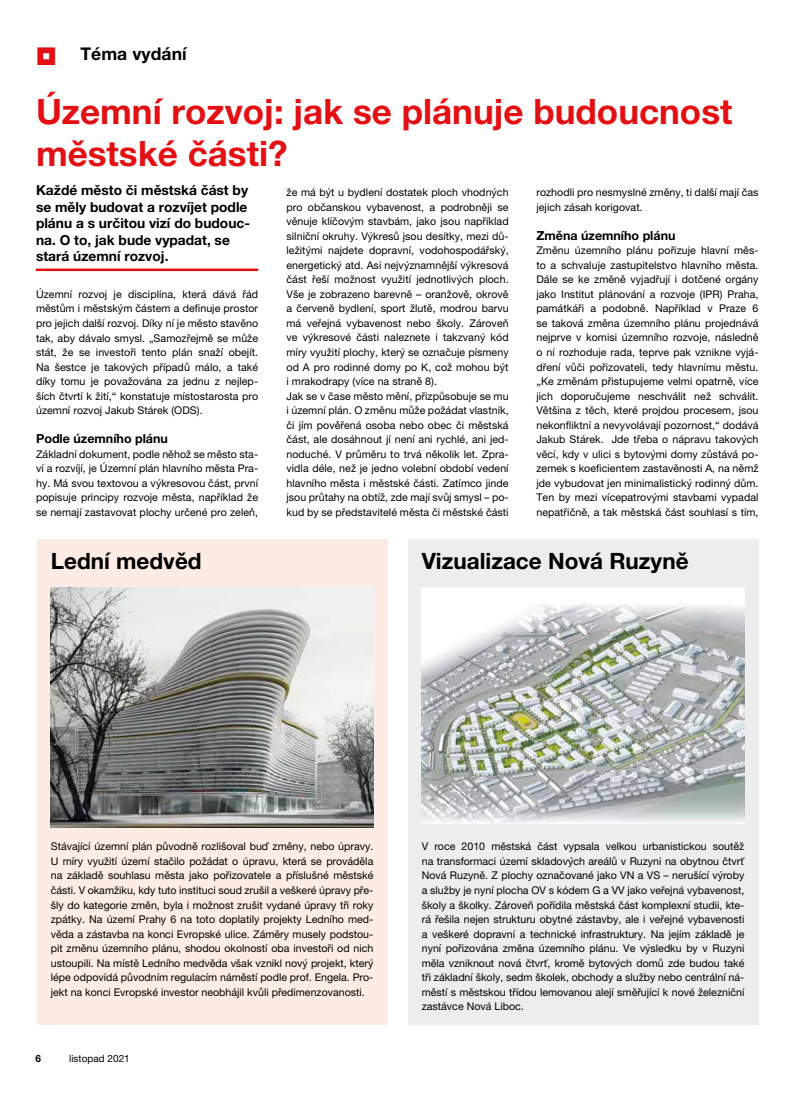
<style>
.page{position:relative;width:794px;height:1110px;background:#fff}
.page>*{position:absolute;margin:0;border:0;box-sizing:border-box;transform-origin:0 0}
.t1{font:700 35px/42px "Helvetica Neue LT Pro";color:#e30f13}
.t2{font:700 22.5px "Helvetica Neue LT Pro";color:#000}
.t3{font:700 17.5px "Helvetica Neue LT Pro";letter-spacing:.005em;color:#000}
.t4{font:700 13.75px/16.5px "Helvetica Neue LT Pro";color:#000}
.t5{font:700 12.5px "Helvetica Neue LT Pro";color:#000}
.t6{font:10.62px/14.5px "Helvetica Neue LT Pro";letter-spacing:.005em;color:#000;text-align:justify}
.t7{font:10px "Helvetica Neue LT Pro";color:#000}
.t8{font:700 10px "Helvetica Neue LT Pro";color:#000}
</style>
<div class="page">
<hr style="left:36px;top:268px;width:222px;height:3px;background:#e30f13">
<div style="left:37px;top:539px;width:350px;height:485px;background:#fdece5"></div>
<img style="left:51px;top:587px;width:322px;height:240px">
<div style="left:407px;top:539px;width:351px;height:485px;background:#ededed"></div>
<img style="left:422px;top:587px;width:322px;height:236px">
<h3 class="t3" style="left:80px;top:43px;width:108px">Téma vydání</h3>
<h1 class="t1" style="left:36px;top:90px;width:698px">Územní rozvoj: jak se plánuje budoucnost městské části?</h1>
<p class="t6" style="left:286px;top:185px;width:224px;text-align:left">že má být u bydlení dostatek ploch vhodných pro občanskou vybavenost, a podrobněji se věnuje klíčovým stavbám, jako jsou například silniční okruhy. Výkresů jsou desítky, mezi dů&shy;ležitými najdete dopravní, vodohospodářský, energetický atd. Asi nejvýznamnější výkresová část řeší možnost využití jednotlivých ploch.<br>Vše je zobrazeno barevně – oranžově, okrově a červeně bydlení, sport žlutě, modrou barvu má veřejná vybavenost nebo školy. Zároveň ve výkresové části naleznete i takzvaný kód míry využití plochy, který se označuje písmeny od A pro rodinné domy po K, což mohou být i mrakodrapy (více na straně 8).<br>Jak se v čase město mění, přizpůsobuje se mu i územní plán. O změnu může požádat vlastník, či jím pověřená osoba nebo obec či městská část, ale dosáhnout jí není ani rychlé, ani jed&shy;noduché. V průměru to trvá několik let. Zpra&shy;vidla déle, než je jedno volební období vedení hlavního města i městské části. Zatímco jinde jsou průtahy na obtíž, zde mají svůj smysl – po&shy;kud by se představitelé města či městské části</p>
<p class="t6" style="left:536px;top:185px;width:224px">rozhodli pro nesmyslné změny, ti další mají čas jejich zásah korigovat.</p>
<p class="t4" style="left:36px;top:182px;width:215px">Každé město či městská část by se měly budovat a rozvíjet podle plánu a s určitou vizí do budouc&shy;na. O to, jak bude vypadat, se stará územní rozvoj.</p>
<p class="t6" style="left:36px;top:286px;width:224px">Územní rozvoj je disciplína, která dává řád městům i městským částem a definuje prostor pro jejich další rozvoj. Díky ní je město stavěno tak, aby dávalo smysl. „Samozřejmě se může stát, že se investoři tento plán snaží obejít.<br>Na šestce je takových případů málo, a také díky tomu je považována za jednu z nejlep&shy;ších čtvrtí k žití,“ konstatuje místostarosta pro územní rozvoj Jakub Stárek (ODS).</p>
<p class="t5" style="left:36px;top:431px;width:133px">Podle územního plánu</p>
<p class="t6" style="left:36px;top:446px;width:224px">Základní dokument, podle něhož se město sta&shy;ví a rozvíjí, je Územní plán hlavního města Pra&shy;hy. Má svou textovou a výkresovou část, první popisuje principy rozvoje města, například že se nemají zastavovat plochy určené pro zeleň,</p>
<p class="t5" style="left:536px;top:227px;width:141px">Změna územního plánu</p>
<p class="t6" style="left:536px;top:243px;width:224px">Změnu územního plánu pořizuje hlavní měs&shy;to a schvaluje zastupitelstvo hlavního města.<br>Dále se ke změně vyjadřují i dotčené orgány jako Institut plánování a rozvoje (IPR) Praha, památkáři a podobně. Například v Praze 6 se taková změna územního plánu projednává nejprve v komisi územního rozvoje, následně o ní rozhoduje rada, teprve pak vznikne vyjá&shy;dření vůči pořizovateli, tedy hlavnímu městu. „Ke změnám přistupujeme velmi opatrně, více jich doporučujeme neschválit než schválit.<br>Většina z těch, které projdou procesem, jsou nekonfliktní a nevyvolávají pozornost,“ dodává Jakub Stárek. Jde třeba o nápravu takových věcí, kdy v ulici s bytovými domy zůstává po&shy;zemek s koeficientem zastavěnosti A, na němž jde vybudovat jen minimalistický rodinný dům.<br>Ten by mezi vícepatrovými stavbami vypadal nepatřičně, a tak městská část souhlasí s tím,</p>
<h2 class="t2" style="left:51px;top:547px;width:152px">Lední medvěd</h2>
<h2 class="t2" style="left:422px;top:547px;width:268px">Vizualizace Nová Ruzyně</h2>
<p class="t6" style="left:51px;top:839px;width:324px">Stávající územní plán původně rozlišoval buď změny, nebo úpravy.<br>U míry využití území stačilo požádat o úpravu, která se prováděla na základě souhlasu města jako pořizovatele a příslušné městské části. V okamžiku, kdy tuto instituci soud zrušil a veškeré úpravy pře&shy;šly do kategorie změn, byla i možnost zrušit vydané úpravy tři roky zpátky. Na území Prahy 6 na toto doplatily projekty Ledního med&shy;věda a zástavba na konci Evropské ulice. Záměry musely podstou&shy;pit změnu územního plánu, shodou okolností oba investoři od nich ustoupili. Na místě Ledního medvěda však vznikl nový projekt, který lépe odpovídá původním regulacím náměstí podle prof. Engela. Pro&shy;jekt na konci Evropské investor neobhájil kvůli předimenzovanosti.</p>
<p class="t8" style="left:35px;top:1051px;width:7px">6</p>
<p class="t7" style="left:69px;top:1052px;width:62px">listopad 2021</p>
<p class="t6" style="left:422px;top:839px;width:324px">V roce 2010 městská část vypsala velkou urbanistickou soutěž na transformaci území skladových areálů v Ruzyni na obytnou čtvrť Nová Ruzyně. Z plochy označované jako VN a VS – nerušící výroby a služby je nyní plocha OV s kódem G a VV jako veřejná vybavenost, školy a školky. Zároveň pořídila městská část komplexní studii, kte&shy;rá řešila nejen strukturu obytné zástavby, ale i veřejné vybavenosti a veškeré dopravní a technické infrastruktury. Na jejím základě je nyní pořizována změna územního plánu. Ve výsledku by v Ruzyni měla vzniknout nová čtvrť, kromě bytových domů zde budou také tři základní školy, sedm školek, obchody a služby nebo centrální ná&shy;městí s městskou třídou lemovanou alejí směřující k nové železniční zastávce Nová Liboc.</p>
</div>
